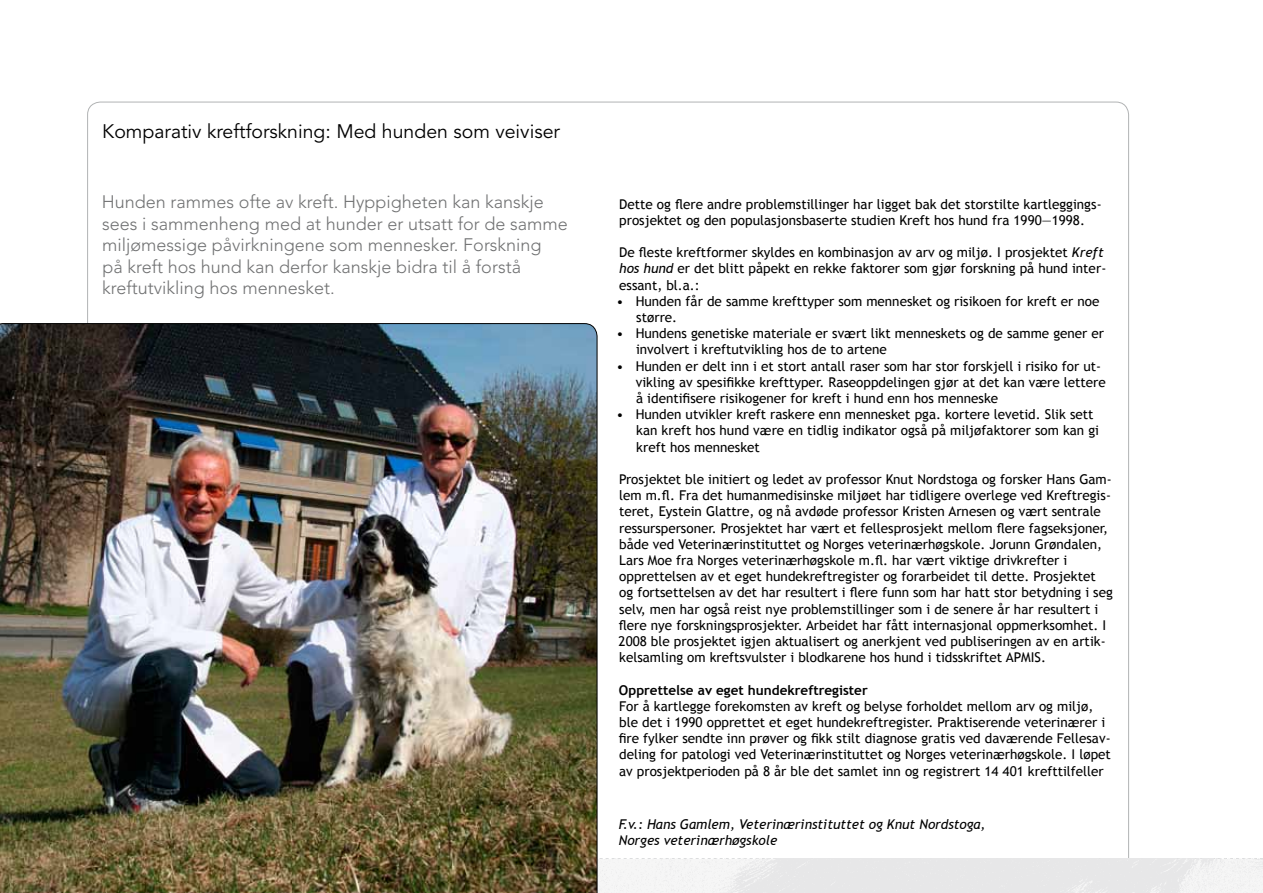
<style>
.page{position:relative;width:1263px;height:893px;background:#fff}
.page>*{position:absolute;margin:0;border:0;box-sizing:border-box;transform-origin:0 0}
.t1{font:19.5px "Avenir";color:#000}
.t2{font:300 18px/21.6px "Avenir";color:#707172}
.t3{font:13.5px/16.2px "Trebuchet MS";color:#000}
.t4{font:italic 13.5px/16.2px "Trebuchet MS";color:#000}
.t5{font:700 13.5px "Trebuchet MS";color:#000}
.s1{font-style:italic}
</style>
<div class="page">
<svg style="left:597px;top:858px;width:666px;height:1px"></svg>
<div style="left:0;top:859px;width:1263px;height:34px;background:linear-gradient(to bottom,#ececec,#ececec)"></div>
<img style="left:0;top:323px;width:597px;height:570px">
<h1 class="t1" style="left:102px;top:120px;width:459px">Komparativ kreftforskning: Med hunden som veiviser</h1>
<p class="t2" style="left:102px;top:191px;width:467px">Hunden rammes ofte av kreft. Hyppigheten kan kanskje sees i sammenheng med at hunder er utsatt for de samme miljømessige påvirkningene som mennesker. Forskning<br>på kreft hos hund kan derfor kanskje bidra til å forstå kreftutvikling hos mennesket.</p>
<p class="t3" style="left:619px;top:196px;width:484px">Dette og flere andre problemstillinger har ligget bak det storstilte kartleggings&shy;prosjektet og den populasjonsbaserte studien Kreft hos hund fra 1990—1998.</p>
<p class="t3" style="left:619px;top:245px;width:489px">De fleste kreftformer skyldes en kombinasjon av arv og miljø. I prosjektet <span class="s1">Kreft hos hund</span> er det blitt påpekt en rekke faktorer som gjør forskning på hund inter&shy;essant, bl.a.:</p>
<p class="t3" style="left:636px;top:293px;width:465px;text-indent:-20px">• Hunden får de samme krefttyper som mennesket og risikoen for kreft er noe større.</p>
<p class="t3" style="left:636px;top:326px;width:470px;text-indent:-20px">• Hundens genetiske materiale er svært likt menneskets og de samme gener er involvert i kreftutvikling hos de to artene</p>
<p class="t3" style="left:636px;top:358px;width:472px;text-indent:-19px">• Hunden er delt inn i et stort antall raser som har stor forskjell i risiko for ut&shy;vikling av spesifikke krefttyper. Raseoppdelingen gjør at det kan være lettere å identifisere risikogener for kreft i hund enn hos menneske</p>
<p class="t3" style="left:636px;top:407px;width:464px;text-indent:-20px">• Hunden utvikler kreft raskere enn mennesket pga. kortere levetid. Slik sett kan kreft hos hund være en tidlig indikator også på miljøfaktorer som kan gi kreft hos mennesket</p>
<p class="t3" style="left:619px;top:471px;width:496px">Prosjektet ble initiert og ledet av professor Knut Nordstoga og forsker Hans Gam&shy;lem m.fl. Fra det humanmedisinske miljøet har tidligere overlege ved Kreftregis&shy;teret, Eystein Glattre, og nå avdøde professor Kristen Arnesen og vært sentrale ressurspersoner. Prosjektet har vært et fellesprosjekt mellom flere fagseksjoner, både ved Veterinærinstituttet og Norges veterinærhøgskole. Jorunn Grøndalen, Lars Moe fra Norges veterinærhøgskole m.fl. har vært viktige drivkrefter i opprettelsen av et eget hundekreftregister og forarbeidet til dette. Prosjektet<br>og fortsettelsen av det har resultert i flere funn som har hatt stor betydning i seg selv, men har også reist nye problemstillinger som i de senere år har resultert i flere nye forskningsprosjekter. Arbeidet har fått internasjonal oppmerksomhet. I 2008 ble prosjektet igjen aktualisert og anerkjent ved publiseringen av en artik&shy;kelsamling om kreftsvulster i blodkarene hos hund i tidsskriftet APMIS.</p>
<p class="t5" style="left:619px;top:681px;width:250px">Opprettelse av eget hundekreftregister</p>
<p class="t3" style="left:619px;top:698px;width:494px">For å kartlegge forekomsten av kreft og belyse forholdet mellom arv og miljø, ble det i 1990 opprettet et eget hundekreftregister. Praktiserende veterinærer i fire fylker sendte inn prøver og fikk stilt diagnose gratis ved daværende Fellesav&shy;deling for patologi ved Veterinærinstituttet og Norges veterinærhøgskole. I løpet av prosjektperioden på 8 år ble det samlet inn og registrert 14 401 krefttilfeller</p>
<p class="t4" style="left:619px;top:816px;width:368px">F.v.: Hans Gamlem, Veterinærinstituttet og Knut Nordstoga,<br>Norges veterinærhøgskole</p>
</div>
